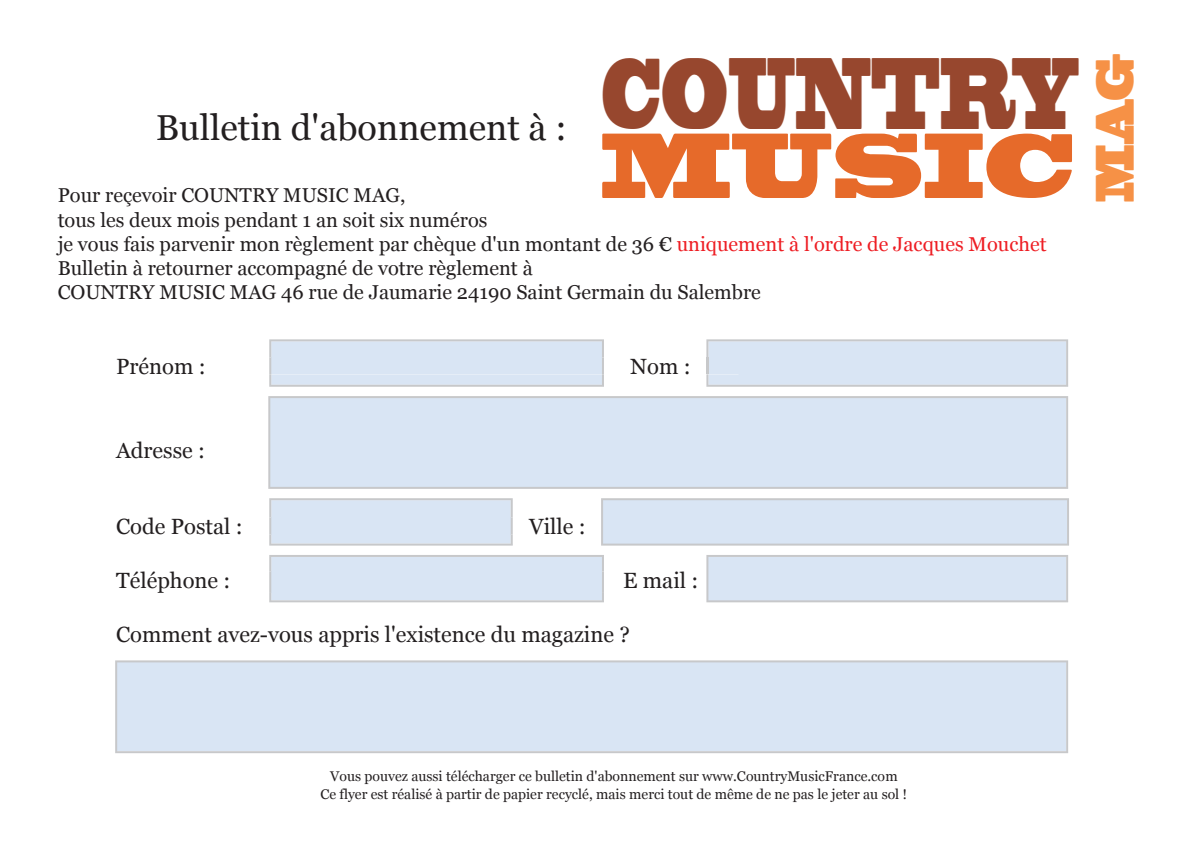
<style>
.page{position:relative;width:1191px;height:851px;background:#fff}
.page>*{position:absolute;margin:0;border:0;box-sizing:border-box;transform-origin:0 0}
.t1{font:94.6px "Blackoak Std";color:#97472e;scale:.4 1}
.t2{font:85.8px "Blackoak Std";color:#e66a2a;scale:.67 1}
.t3{font:50.4px "Blackoak Std";color:#f69146;scale:.5 1}
.t4{font:36px "Georgia";color:#231f20}
.t5{font:22px "Georgia";color:#231f20}
.t6{font:20px/24px "Georgia";color:#231f20}
.t7{font:14px/18px "Georgia";color:#231f20;text-align:center}
.s1{color:#ee1d23}
</style>
<div class="page">
<svg style="left:269px;top:339px;width:335px;height:47px;background:#d8e3f0"></svg>
<svg style="left:706px;top:339px;width:362px;height:47px;background:#d8e3f0"></svg>
<div style="left:268px;top:396px;width:800px;height:93px;background:#d9e5f4"></div>
<svg style="left:269px;top:498px;width:244px;height:47px;background:#d8e2f0"></svg>
<svg style="left:601px;top:498px;width:468px;height:47px;background:#d7e2f0"></svg>
<svg style="left:269px;top:555px;width:335px;height:47px;background:#d7e2f0"></svg>
<hr style="left:602px;top:571px;width:2px;height:22px;background:#c7c8ca">
<hr style="left:269px;top:571px;width:2px;height:22px;background:#c7c8ca">
<svg style="left:706px;top:555px;width:362px;height:47px;background:#d7e2f0"></svg>
<div style="left:115px;top:660px;width:953px;height:93px;background:#d9e5f4"></div>
<h1 class="t1" style="left:601px;top:31px;width:1197px">COUNTRY</h1>
<h2 class="t2" style="left:601px;top:109px;width:707px">MUSIC</h2>
<h3 class="t4" style="left:156px;top:102px;width:412px">Bulletin d'abonnement à :</h3>
<p class="t6" style="left:58px;top:183px;width:990px">Pour reçevoir COUNTRY MUSIC MAG,<br>tous les deux mois pendant 1 an soit six numéros<br>je vous fais parvenir mon règlement par chèque d'un montant de 36 € <span class="s1">uniquement à l'ordre de Jacques Mouchet </span>Bulletin à retourner accompagné de votre règlement à<br>COUNTRY MUSIC MAG 46 rue de Jaumarie 24190 Saint Germain du Salembre</p>
<h3 class="t3" style="left:1081px;top:202px;width:299px;rotate:-90deg">MAG</h3>
<p class="t5" style="left:116px;top:350px;width:91px">Prénom :</p>
<p class="t5" style="left:630px;top:350px;width:62px">Nom :</p>
<p class="t5" style="left:116px;top:434px;width:90px">Adresse :</p>
<p class="t5" style="left:116px;top:510px;width:128px">Code Postal :</p>
<p class="t5" style="left:529px;top:510px;width:58px">Ville :</p>
<p class="t5" style="left:116px;top:564px;width:116px">Téléphone :</p>
<p class="t5" style="left:623px;top:564px;width:77px">E mail :</p>
<p class="t5" style="left:116px;top:618px;width:515px">Comment avez-vous appris l'existence du magazine ?</p>
<p class="t7" style="left:320px;top:766px;width:588px">Vous pouvez aussi télécharger ce bulletin d'abonnement sur www.CountryMusicFrance.com<br>Ce flyer est réalisé à partir de papier recyclé, mais merci tout de même de ne pas le jeter au sol !</p>
</div>
